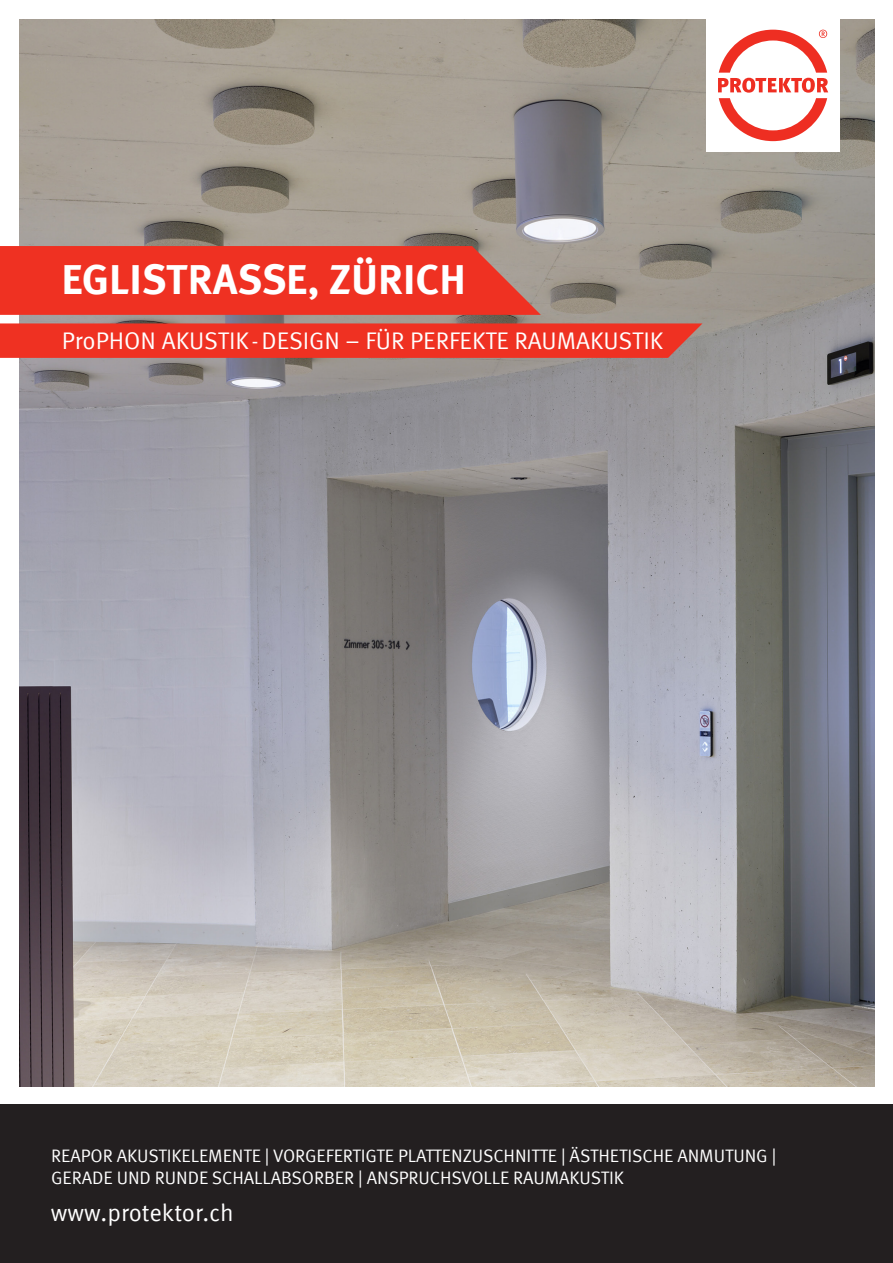
<style>
.page{position:relative;width:893px;height:1263px;background:#fff}
.page>*{position:absolute;margin:0;border:0;box-sizing:border-box;transform-origin:0 0}
.t1{font:700 42px "Meta Offc Pro";color:#fff}
.t2{font:24px "Meta Offc Pro Norm";color:#fff}
.t3{font:18px/21.6px "Meta Offc Pro Norm";letter-spacing:-.005em;color:#fff}
</style>
<div class="page">
<img style="left:19px;top:19px;width:855px;height:1067px">
<div style="left:0;top:1105px;width:893px;height:158px;background:#231f20"></div>
<svg style="left:0;top:246px;width:541px;height:69px;background:#ea3829"></svg>
<svg style="left:0;top:323px;width:702px;height:35px;background:#eb3425"></svg>
<div style="left:706px;top:18px;width:134px;height:134px;background:#fff"></div>
<svg style="left:718px;top:30px;width:110px;height:111px"></svg>
<h1 class="t1" style="left:62px;top:247px;width:406px">EGLISTRASSE, ZÜRICH</h1>
<h2 class="t2" style="left:62px;top:322px;width:603px">ProPHON AKUSTIK-DESIGN – FÜR PERFEKTE RAUMAKUSTIK</h2>
<p class="t3" style="left:51px;top:1144px;width:727px">REAPOR AKUSTIKELEMENTE | VORGEFERTIGTE PLATTENZUSCHNITTE | ÄSTHETISCHE ANMUTUNG |<br>GERADE UND RUNDE SCHALLABSORBER | ANSPRUCHSVOLLE RAUMAKUSTIK</p>
<h2 class="t2" style="left:51px;top:1194px;width:184px">www.protektor.ch</h2>
</div>
